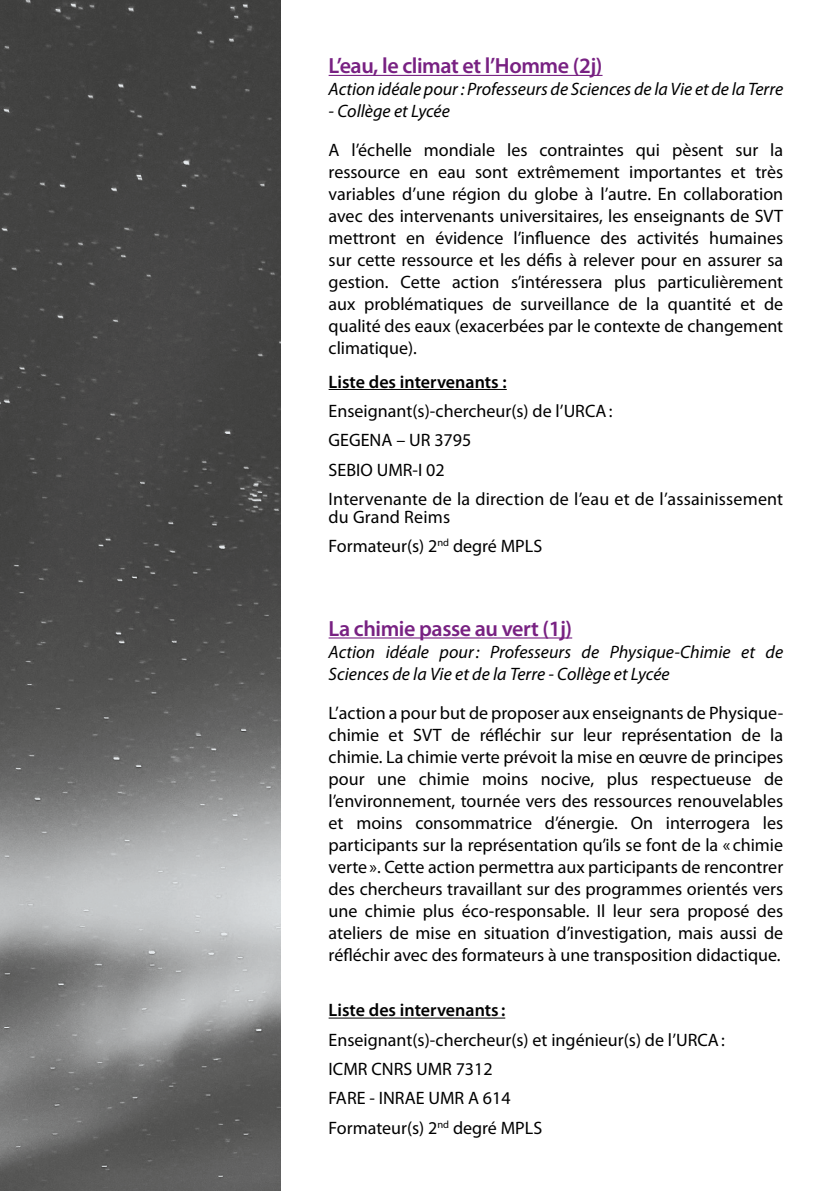
<style>
.page{position:relative;width:840px;height:1191px;background:#fff}
.page>*{position:absolute;margin:0;border:0;box-sizing:border-box;transform-origin:0 0}
.t1{font:600 22px "Myriad Pro";letter-spacing:-.02em;color:#782182}
.t2{font:18px/22px "Myriad Pro";color:#000}
.t3{font:italic 18px/22px "Myriad Pro";color:#000}
.t4{font:600 18px "Myriad Pro";color:#000}
</style>
<div class="page">
<img style="left:0;top:0;width:280px;height:1191px">
<hr style="left:328px;top:75px;width:274px;height:1px;background:#782182">
<hr style="left:328px;top:389px;width:178px;height:1px;background:#000">
<hr style="left:328px;top:637px;width:244px;height:1px;background:#782182">
<hr style="left:328px;top:1017px;width:177px;height:1px;background:#000">
<p class="t1" style="left:328px;top:54px;width:275px">L’eau, le climat et l’Homme (2j)</p>
<p class="t3" style="left:328px;top:79px;width:456px">Action idéale pour : Professeurs de Sciences de la Vie et de la Terre</p>
<p class="t3" style="left:328px;top:101px;width:123px">- Collège et Lycée</p>
<p class="t2" style="left:328px;top:140px;width:456px;text-align:justify">A l’échelle mondiale les contraintes qui pèsent sur la ressource en eau sont extrêmement importantes et très variables d’une région du globe à l’autre. En collaboration avec des intervenants universitaires, les enseignants de SVT mettront en évidence l’influence des activités humaines sur cette ressource et les défis à relever pour en assurer sa gestion. Cette action s’intéressera plus particulièrement aux problématiques de surveillance de la quantité et de qualité des eaux (exacerbées par le contexte de changement climatique).</p>
<p class="t4" style="left:328px;top:371px;width:179px">Liste des intervenants :</p>
<p class="t2" style="left:328px;top:396px;width:456px;line-height:29.4px">Enseignant(s)-chercheur(s) de l’URCA:<br>GEGENA – UR 3795<br>SEBIO UMR-I 02<br>Intervenante de la direction de l’eau et de l’assainissement</p>
<p class="t2" style="left:328px;top:502px;width:215px;line-height:29.4px">du Grand Reims<br>Formateur(s) 2<sup>nd</sup> degré MPLS</p>
<p class="t1" style="left:328px;top:616px;width:245px">La chimie passe au vert (1j)</p>
<p class="t3" style="left:328px;top:641px;width:456px">Action idéale pour: Professeurs de Physique-Chimie et de<br>Sciences de la Vie et de la Terre - Collège et Lycée</p>
<p class="t2" style="left:328px;top:702px;width:456px;text-align:justify">L’action a pour but de proposer aux enseignants de Physique&shy;chimie et SVT de réfléchir sur leur représentation de la chimie. La chimie verte prévoit la mise en œuvre de principes pour une chimie moins nocive, plus respectueuse de l’environnement, tournée vers des ressources renouvelables et moins consommatrice d’énergie. On interrogera les participants sur la représentation qu’ils se font de la « chimie verte». Cette action permettra aux participants de rencontrer des chercheurs travaillant sur des programmes orientés vers une chimie plus éco-responsable. Il leur sera proposé des ateliers de mise en situation d’investigation, mais aussi de réfléchir avec des formateurs à une transposition didactique.</p>
<p class="t4" style="left:328px;top:1000px;width:178px">Liste des intervenants :</p>
<p class="t2" style="left:328px;top:1025px;width:397px;line-height:29.4px">Enseignant(s)-chercheur(s) et ingénieur(s) de l’URCA:<br>ICMR CNRS UMR 7312<br>FARE - INRAE UMR A 614<br>Formateur(s) 2<sup>nd</sup> degré MPLS</p>
</div>
